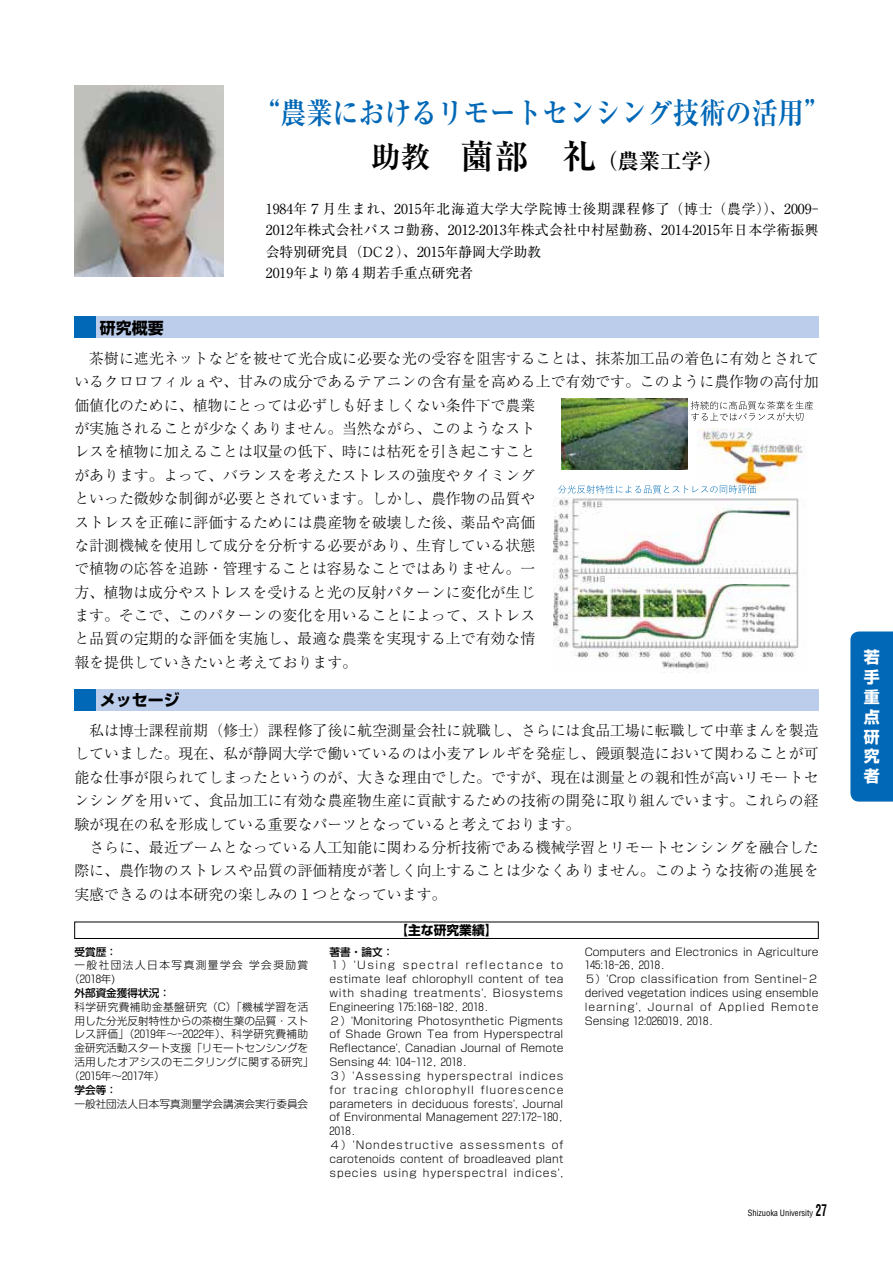
<style>
.page{position:relative;width:893px;height:1263px;background:#fff}
.page>*{position:absolute;margin:0;border:0;box-sizing:border-box;transform-origin:0 0}
.t1{font:700 29.7px "Ryumin Pro";color:#0068b7;scale:.88 1}
.t2{font:700 21.3px "Ryumin Pro";color:#000}
.t3{font:700 15.9px "Shin Go Pro";color:#000}
.t4{font:700 15.9px/20px "Shin Go Pro";color:#fff;text-align:justify}
.t5{font:300 14.85px/23.4px "Ryumin Pro";color:#000}
.t6{font:13.8px/21.3px "Ryumin Pro";color:#000}
.t7{font:700 12.75px "Shin Go Pro";color:#000}
.t8{font:300 10.65px/13.8px "Shin Go Pro";letter-spacing:.02em;color:#000}
.t9{font:300 10.65px "Shin Go Pro";color:#000}
.t10{font:300 10.65px "Shin Go Pro";letter-spacing:.04em;color:#000}
.t11{font:300 10.65px/13.8px "Shin Go Pro";letter-spacing:.14em;color:#000}
.t12{font:500 10.65px "Shin Go Pro";color:#000}
.t13{font:300 10.65px "Shin Go Pro";letter-spacing:.045em;color:#000}
.t14{font:condensed 8.55px "Helvetica";letter-spacing:-.005em;color:#000}
.s1{font-size:29.7px}
.s2{font-size:34.05px}
.s3{font-weight:700;font-size:15.9px}
</style>
<div class="page">
<img style="left:74px;top:85px;width:149px;height:191px">
<img style="left:553px;top:497px;width:246px;height:172px">
<img style="left:561px;top:398px;width:127px;height:71px">
<img style="left:697px;top:428px;width:108px;height:62px">
<svg style="left:558px;top:485px;width:198px;height:9px"></svg>
<svg style="left:691px;top:401px;width:122px;height:20px"></svg>
<div style="left:74px;top:922px;width:745px;height:17px;border:1px solid #000"></div>
<div style="left:850px;top:631px;width:43px;height:170px;background:#0068b7"></div>
<div style="left:74px;top:689px;width:745px;height:21px;background:#bbcdea"></div>
<div style="left:74px;top:317px;width:745px;height:21px;background:#bbcdea"></div>
<div style="left:74px;top:317px;width:22px;height:21px;background:#0068b7"></div>
<div style="left:74px;top:689px;width:22px;height:21px;background:#0068b7"></div>
<h1 class="t1" style="left:254px;top:89px;width:656px">“農業におけるリモートセンシング技術の活用”</h1>
<h2 class="t2" style="left:371px;top:144px;width:354px"><span class="s1">助教　</span><span class="s2">薗部　礼</span>（農業工学）</h2>
<p class="t3" style="left:100px;top:315px;width:65px">研究概要</p>
<p class="t6" style="left:266px;top:197px;width:554px">1984年７月生まれ、2015年北海道大学大学院博士後期課程修了（博士（農学））、2009- 2012年株式会社パスコ勤務、2012-2013年株式会社中村屋勤務、2014-2015年日本学術振興会特別研究員（DC２）、2015年静岡大学助教<br>2019年より第４期若手重点研究者</p>
<p class="t5" style="left:74px;top:345px;width:746px">　茶樹に遮光ネットなどを被せて光合成に必要な光の受容を阻害することは、抹茶加工品の着色に有効とされているクロロフィルａや、甘みの成分であるテアニンの含有量を高める上で有効です。このように農作物の高付加価値化のために、植物にとっては必ずしも好ましくない条件下で農業<br>が実施されることが少なくありません。当然ながら、このようなスト<br>レスを植物に加えることは収量の低下、時には枯死を引き起こすこと<br>があります。よって、バランスを考えたストレスの強度やタイミング<br>といった微妙な制御が必要とされています。しかし、農作物の品質や<br>ストレスを正確に評価するためには農産物を破壊した後、薬品や高価<br>な計測機械を使用して成分を分析する必要があり、生育している状態<br>で植物の応答を追跡・管理することは容易なことではありません。一<br>方、植物は成分やストレスを受けると光の反射パターンに変化が生じ<br>ます。そこで、このパターンの変化を用いることによって、ストレス<br>と品質の定期的な評価を実施し、最適な農業を実現する上で有効な情<br>報を提供していきたいと考えております。</p>
<p class="t3" style="left:100px;top:687px;width:81px">メッセージ</p>
<p class="t5" style="left:74px;top:717px;width:746px">　私は博士課程前期（修士）課程修了後に航空測量会社に就職し、さらには食品工場に転職して中華まんを製造していました。現在、私が静岡大学で働いているのは小麦アレルギを発症し、饅頭製造において関わることが可能な仕事が限られてしまったというのが、大きな理由でした。ですが、現在は測量との親和性が高いリモートセンシングを用いて、食品加工に有効な農産物生産に貢献するための技術の開発に取り組んでいます。これらの経験が現在の私を形成している重要なパーツとなっていると考えております。<br>　さらに、最近ブームとなっている人工知能に関わる分析技術である機械学習とリモートセンシングを融合した際に、農作物のストレスや品質の評価精度が著しく向上することは少なくありません。このような技術の進展を実感できるのは本研究の楽しみの１つとなっています。</p>
<p class="t12" style="left:74px;top:943px;width:44px">受賞歴：</p>
<p class="t11" style="left:69px;top:957px;width:241px;text-indent:5px">一般社団法人日本写真測量学会 学会奨励賞（2018年)</p>
<p class="t12" style="left:74px;top:984px;width:97px">外部資金獲得状況：</p>
<p class="t13" style="left:74px;top:998px;width:235px">科学研究費補助金基盤研究（C）「機械学習を活</p>
<p class="t9" style="left:74px;top:1012px;width:235px">用した分光反射特性からの茶樹生葉の品質・スト</p>
<p class="t10" style="left:74px;top:1026px;width:235px">レス評価」（2019年～-2022年）、科学研究費補助</p>
<p class="t9" style="left:74px;top:1039px;width:235px">金研究活動スタート支援「リモートセンシングを</p>
<p class="t8" style="left:74px;top:1054px;width:241px">活用したオアシスのモニタリングに関する研究」</p>
<p class="t8" style="left:69px;top:1068px;width:97px">（2015年～2017年）</p>
<p class="t12" style="left:74px;top:1081px;width:44px">学会等：</p>
<p class="t9" style="left:74px;top:1095px;width:235px">一般社団法人日本写真測量学会講演会実行委員会</p>
<p class="t7" style="left:395px;top:920px;width:104px">【主な研究業績】</p>
<p class="t12" style="left:330px;top:943px;width:65px">著書・論文：</p>
<p class="t8" style="left:330px;top:957px;width:235px">１）'Using spectral reflectance to estimate leaf chlorophyll content of tea with shading treatments', Biosystems Engineering 175:168-182, 2018.<br>２）'Monitoring Photosynthetic Pigments of Shade Grown Tea from Hyperspectral Reflectance', Canadian Journal of Remote Sensing 44: 104-112, 2018.<br>３）'Assessing hyperspectral indices for tracing chlorophyll fluorescence parameters in deciduous forests', Journal of Environmental Management 227:172-180, 2018.<br>４）'Nondestructive assessments of carotenoids content of broadleaved plant species using hyperspectral indices',</p>
<p class="t8" style="left:585px;top:943px;width:235px">Computers and Electronics in Agriculture 145:18-26, 2018.<br>５）'Crop classification from Sentinel-２derived vegetation indices using ensemble learning', Journal of Applied Remote Sensing 12:026019, 2018.</p>
<p class="t14" style="left:748px;top:1208px;width:81px">Shizuoka University <span class="s3">27</span></p>
<p class="t4" style="left:864px;top:645px;width:17px">若手重点研究者</p>
</div>
